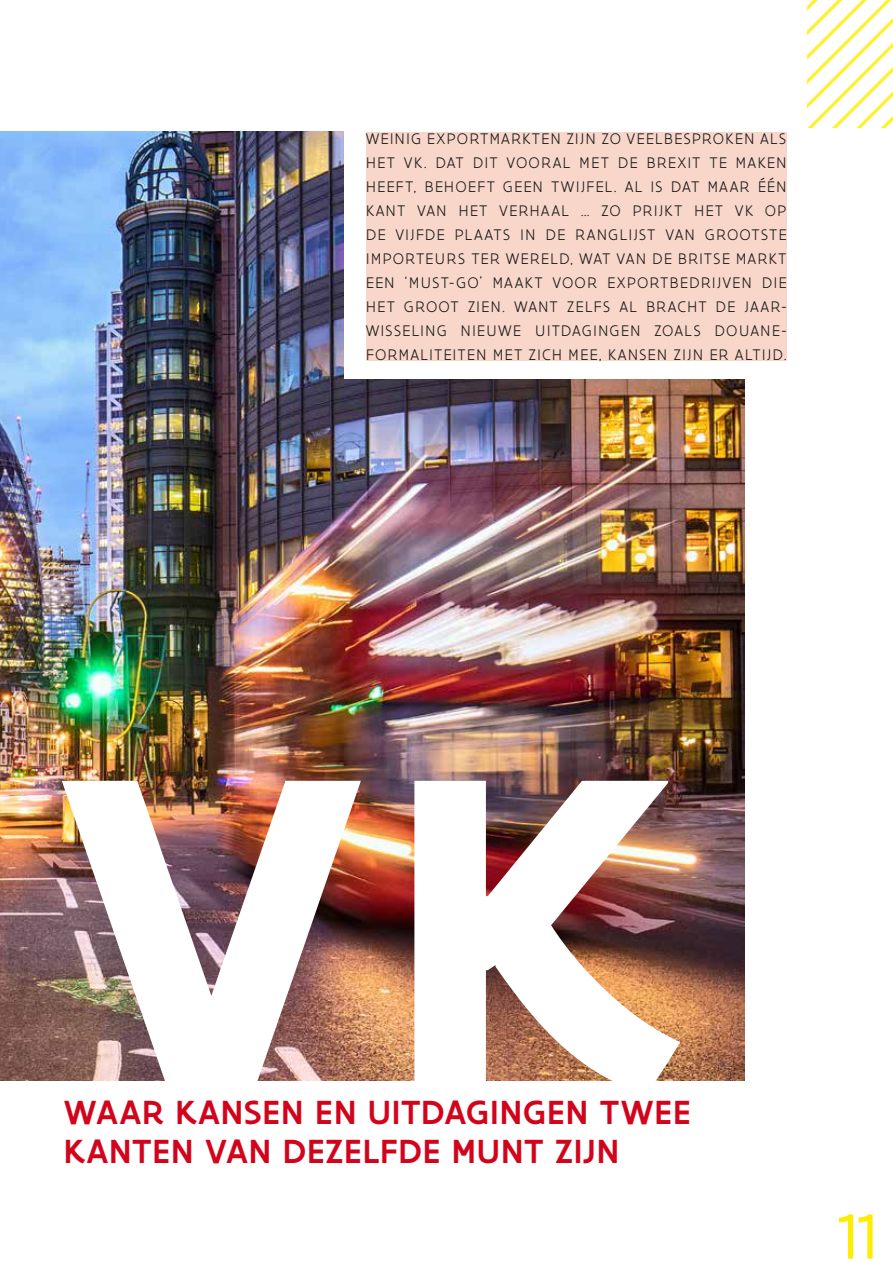
<style>
.page{position:relative;width:893px;height:1263px;background:#fff}
.page>*{position:absolute;margin:0;border:0;box-sizing:border-box;transform-origin:0 0}
.t1{font:700 480px "Flanders Art Sans";color:#fff}
.t2{font:69px "Flanders Art Sans";color:#ffed00}
.t3{font:500 36px/39px "Flanders Art Sans";letter-spacing:.025em;color:#d2041c}
.t4{font:300 16.5px/24px "Flanders Art Sans";letter-spacing:.06em;color:#1a1a18;text-align:justify}
</style>
<div class="page">
<img style="left:0;top:132px;width:744px;height:948px">
<div style="left:344px;top:111px;width:462px;height:267px;background:#fff"></div>
<div style="left:366px;top:132px;width:421px;height:228px;background:#f8d6ca"></div>
<svg style="left:808px;top:0;width:85px;height:128px"></svg>
<p class="t4" style="left:366px;top:127px;width:422px">WEINIG EXPORTMARKTEN ZIJN ZO VEELBESPROKEN ALS HET VK. DAT DIT VOORAL MET DE BREXIT TE MAKEN HEEFT, BEHOEFT GEEN TWIJFEL. AL IS DAT MAAR ÉÉN KANT VAN HET VERHAAL … ZO PRIJKT HET VK OP DE VIJFDE PLAATS IN DE RANGLIJST VAN GROOTSTE IMPORTEURS TER WERELD, WAT VAN DE BRITSE MARKT EEN ‘MUST-GO’ MAAKT VOOR EXPORTBEDRIJVEN DIE HET GROOT ZIEN. WANT ZELFS AL BRACHT DE JAAR-WISSELING NIEUWE UITDAGINGEN ZOALS DOUANE-FORMALITEITEN MET ZICH MEE, KANSEN ZIJN ER ALTIJD.</p>
<h1 class="t1" style="left:55px;top:629px;width:636px">VK</h1>
<h3 class="t3" style="left:64px;top:1093px;width:628px">WAAR KANSEN EN UITDAGINGEN TWEE<br>KANTEN VAN DEZELFDE MUNT ZIJN</h3>
<h2 class="t2" style="left:838px;top:1194px;width:42px">11</h2>
</div>
